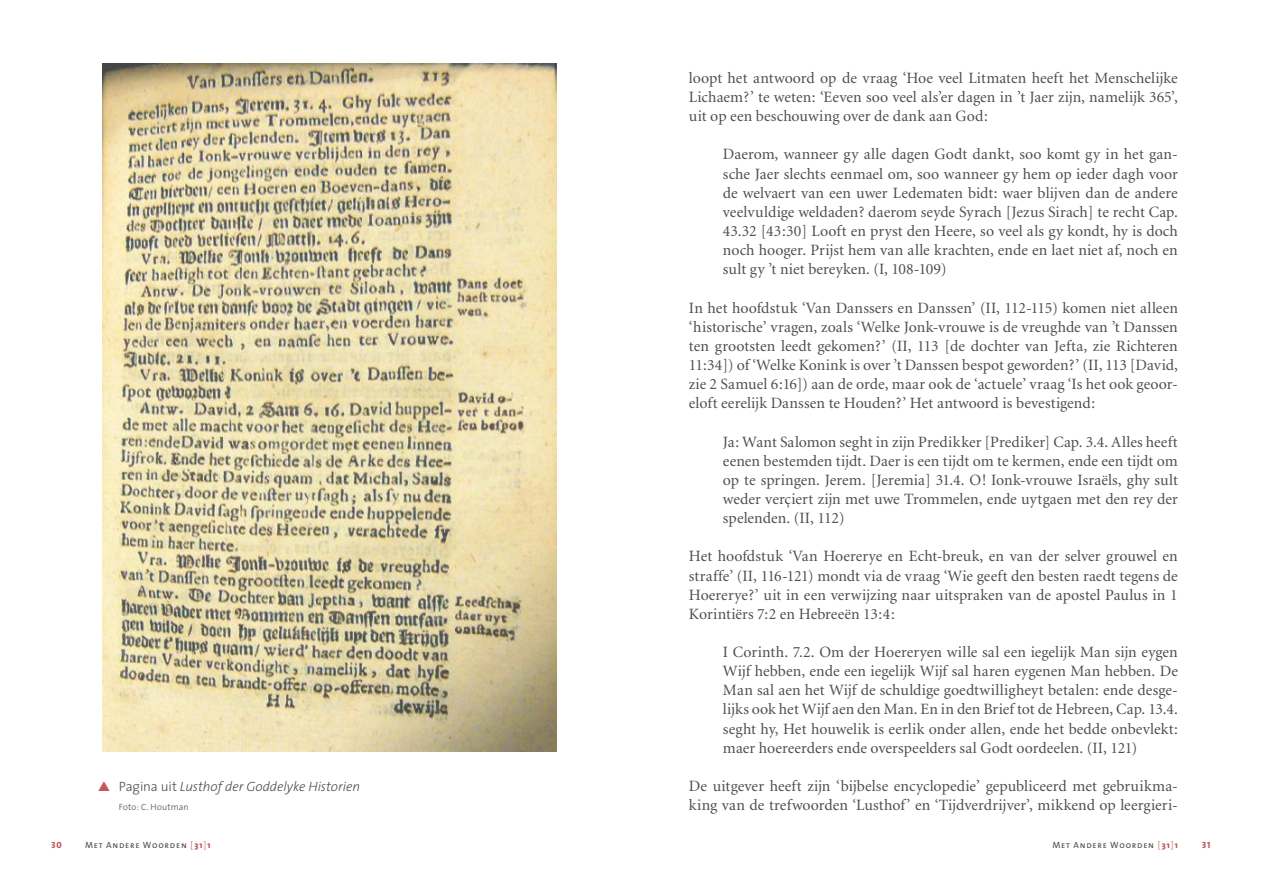
<style>
.page{position:relative;width:1263px;height:893px;background:#fff}
.page>*{position:absolute;margin:0;border:0;box-sizing:border-box;transform-origin:0 0}
.t1{font:15.75px/19.2px "Minion";letter-spacing:.005em;color:#504d4b;text-align:justify}
.t2{font:italic 300 13.5px "The Sans";letter-spacing:-.005em;color:#504d4b}
.t3{font:9px "The Sans Caps";letter-spacing:.09em;color:#504d4b}
.t4{font:300 9px "The Sans";letter-spacing:.01em;color:#504d4b}
.t5{font:9px "The Sans Extra Bold Caps";color:#c45758}
.s1{font-style:normal}
.s2{font-family:"The Sans Light Caps";color:#c45758}
.s3{font-family:"The Sans";font-weight:800;color:#c45758}
</style>
<div class="page">
<img style="left:103px;top:64px;width:453px;height:688px">
<p class="t2" style="left:119px;top:775px;width:243px"><span class="s1">Pagina uit</span> Lusthof der Goddelyke Historien</p>
<p class="t4" style="left:119px;top:800px;width:71px">Foto: C. Houtman</p>
<p class="t1" style="left:689px;top:69px;width:490px">loopt het antwoord op de vraag ‘Hoe veel Litmaten heeft het Menschelijke Lichaem?’ te weten: ‘Eeven soo veel als’er dagen in ’t Jaer zijn, namelijk 365’, uit op een beschouwing over de dank aan God:</p>
<p class="t1" style="left:723px;top:145px;width:456px">Daerom, wanneer gy alle dagen Godt dankt, soo komt gy in het gan&shy;sche Jaer slechts eenmael om, soo wanneer gy hem op ieder dagh voor de welvaert van een uwer Ledematen bidt: waer blijven dan de andere veelvuldige weldaden? daerom seyde Syrach [Jezus Sirach] te recht Cap.<br>43.32 [43:30] Looft en pryst den Heere, so veel als gy kondt, hy is doch noch hooger. Prijst hem van alle krachten, ende en laet niet af, noch en sult gy ’t niet bereyken. (I, 108-109)</p>
<p class="t1" style="left:689px;top:298px;width:490px">In het hoofdstuk ‘Van Danssers en Danssen’ (II, 112-115) komen niet alleen ‘historische’ vragen, zoals ‘Welke Jonk-vrouwe is de vreughde van ’t Danssen ten grootsten leedt gekomen?’ (II, 113 [de dochter van Jefta, zie Richteren 11:34]) of ‘Welke Konink is over ’t Danssen bespot geworden?’ (II, 113 [David, zie 2 Samuel 6:16]) aan de orde, maar ook de ‘actuele’ vraag ‘Is het ook geoor&shy;eloft eerelijk Danssen te Houden?’ Het antwoord is bevestigend:</p>
<p class="t1" style="left:723px;top:432px;width:456px">Ja: Want Salomon seght in zijn Predikker [Prediker] Cap. 3.4. Alles heeft eenen bestemden tijdt. Daer is een tijdt om te kermen, ende een tijdt om op te springen. Jerem. [Jeremia] 31.4. O! Ionk-vrouwe Israëls, ghy sult weder verçiert zijn met uwe Trommelen, ende uytgaen met den rey der spelenden. (II, 112)</p>
<p class="t1" style="left:689px;top:547px;width:490px">Het hoofdstuk ‘Van Hoererye en Echt-breuk, en van der selver grouwel en straffe’ (II, 116-121) mondt via de vraag ‘Wie geeft den besten raedt tegens de Hoererye?’ uit in een verwijzing naar uitspraken van de apostel Paulus in 1<br>Korintiërs 7:2 en Hebreeën 13:4:</p>
<p class="t1" style="left:723px;top:643px;width:456px">I Corinth. 7.2. Om der Hoereryen wille sal een iegelijk Man sijn eygen Wijf hebben, ende een iegelijk Wijf sal haren eygenen Man hebben. De Man sal aen het Wijf de schuldige goedtwilligheyt betalen: ende desge&shy;lijks ook het Wijf aen den Man. En in den Brief tot de Hebreen, Cap. 13.4. seght hy, Het houwelik is eerlik onder allen, ende het bedde onbevlekt: maer hoereerders ende overspeelders sal Godt oordeelen. (II, 121)</p>
<p class="t1" style="left:689px;top:777px;width:490px">De uitgever heeft zijn ‘bijbelse encyclopedie’ gepubliceerd met gebruikma&shy;king van de trefwoorden ‘Lusthof’ en ‘Tijdverdrijver’, mikkend op leergieri-</p>
<p class="t5" style="left:52px;top:838px;width:12px">30</p>
<p class="t3" style="left:85px;top:838px;width:127px">Met Andere Woorden <span class="s2">[</span><span class="s3">31</span><span class="s2">]</span><span class="s3">1</span></p>
<p class="t3" style="left:1052px;top:838px;width:127px">Met Andere Woorden <span class="s2">[</span><span class="s3">31</span><span class="s2">]</span><span class="s3">1</span></p>
<p class="t5" style="left:1202px;top:838px;width:10px">31</p>
</div>
